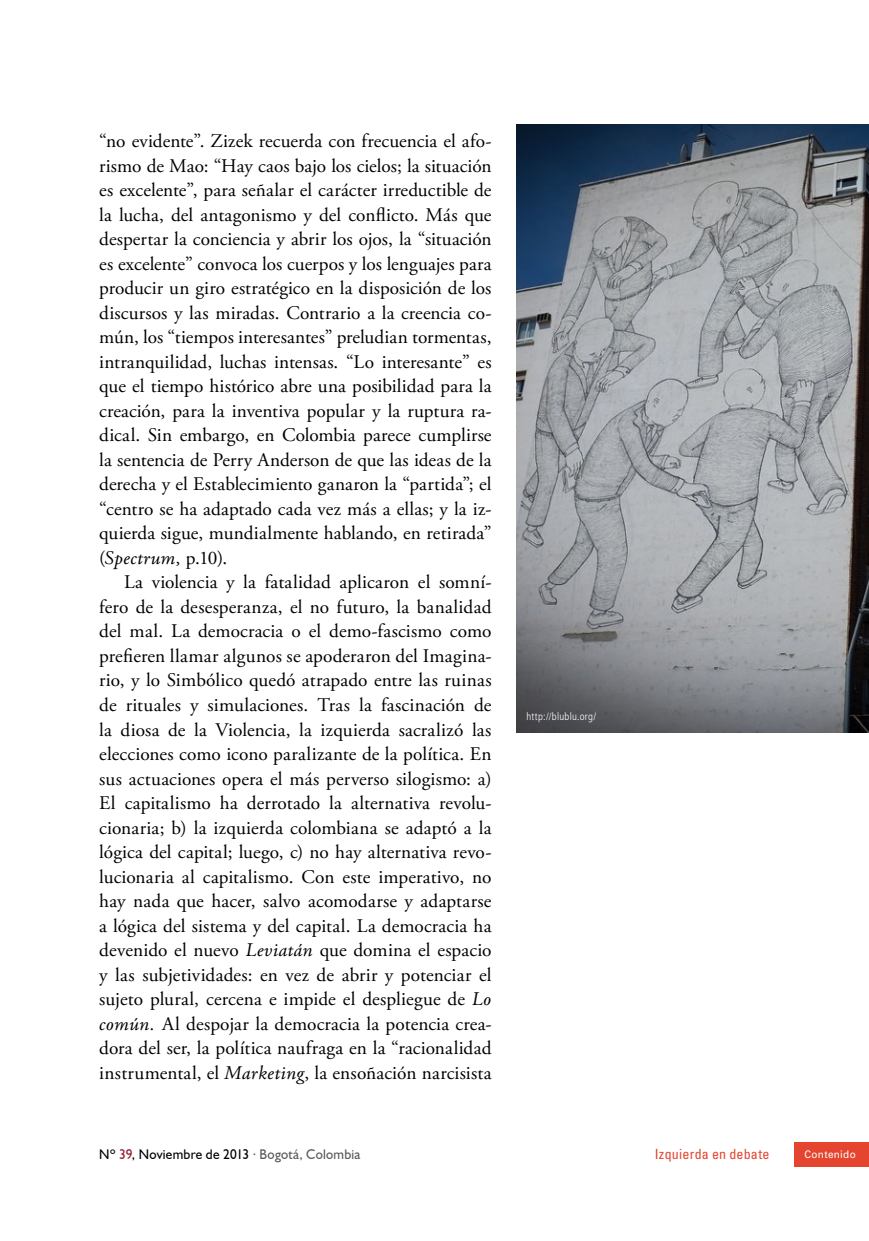
<style>
.page{position:relative;width:869px;height:1241px;background:#fff}
.page>*{position:absolute;margin:0;border:0;box-sizing:border-box;transform-origin:0 0}
.t1{font:19.25px/24.5px "Adobe Garamond Pro";letter-spacing:.01em;color:#000;text-align:justify}
.t2{font:14px "Humanist 521 BT";letter-spacing:.02em;color:#000;scale:.95 1}
.t3{font:condensed 14px "Univers LT Std";letter-spacing:.015em;color:#e5442e}
.t4{font:300 condensed 10.5px "Frutiger LT Std";letter-spacing:.025em;color:#fff}
.t5{font:10.5px "Univers LT Std";letter-spacing:.035em;color:#fff;scale:.95 1}
.s1{font-style:italic}
.s2{color:#971b32}
.s3{color:#58595b}
</style>
<div class="page">
<div style="left:794px;top:1141px;width:74px;height:25px;background:#e5442e"></div>
<img style="left:516px;top:124px;width:352px;height:608px">
<p class="t1" style="left:99px;top:129px;width:393px">“no evidente”. Zizek recuerda con frecuencia el afo&shy;rismo de Mao: “Hay caos bajo los cielos; la situación es excelente”, para señalar el carácter irreductible de la lucha, del antagonismo y del conflicto. Más que despertar la conciencia y abrir los ojos, la “situación es excelente” convoca los cuerpos y los lenguajes para producir un giro estratégico en la disposición de los discursos y las miradas. Contrario a la creencia co&shy;mún, los “tiempos interesantes” preludian tormentas, intranquilidad, luchas intensas. “Lo interesante” es que el tiempo histórico abre una posibilidad para la creación, para la inventiva popular y la ruptura ra&shy;dical. Sin embargo, en Colombia parece cumplirse la sentencia de Perry Anderson de que las ideas de la derecha y el Establecimiento ganaron la “partida”; el “centro se ha adaptado cada vez más a ellas; y la iz&shy;quierda sigue, mundialmente hablando, en retirada” (<span class="s1">Spectrum,</span>p.10).</p>
<p class="t1" style="left:99px;top:570px;width:397px;text-align:left;text-indent:25px">La violencia y la fatalidad aplicaron el somní&shy;fero de la desesperanza, el no futuro, la banalidad del mal. La democracia o el demo-fascismo como prefieren llamar algunos se apoderaron del Imagina&shy;rio, y lo Simbólico quedó atrapado entre las ruinas de rituales y simulaciones. Tras la fascinación de la diosa de la Violencia, la izquierda sacralizó las elecciones como icono paralizante de la política. En sus actuaciones opera el más perverso silogismo: a)<br>El capitalismo ha derrotado la alternativa revolu&shy;cionaria; b) la izquierda colombiana se adaptó a la lógica del capital; luego, c) no hay alternativa revo&shy;lucionaria al capitalismo. Con este imperativo, no hay nada que hacer, salvo acomodarse y adaptarse a lógica del sistema y del capital. La democracia ha devenido el nuevo <span class="s1">Leviatán</span> que domina el espacio y las subjetividades: en vez de abrir y potenciar el sujeto plural, cercena e impide el despliegue de <span class="s1">Lo común.</span> Al despojar la democracia la potencia crea&shy;dora del ser, la política naufraga en la “racionalidad instrumental, el <span class="s1">Marketing</span>, la ensoñación narcisista</p>
<p class="t4" style="left:526px;top:710px;width:71px">http://blublu.org/</p>
<p class="t3" style="left:654px;top:1145px;width:116px">Izquierda en debate</p>
<p class="t2" style="left:99px;top:1145px;width:276px">Nº <span class="s2">39</span>, Noviembre de 2013 <span class="s3">· Bogotá, Colombia</span></p>
<p class="t5" style="left:804px;top:1147px;width:56px">Contenido</p>
</div>
